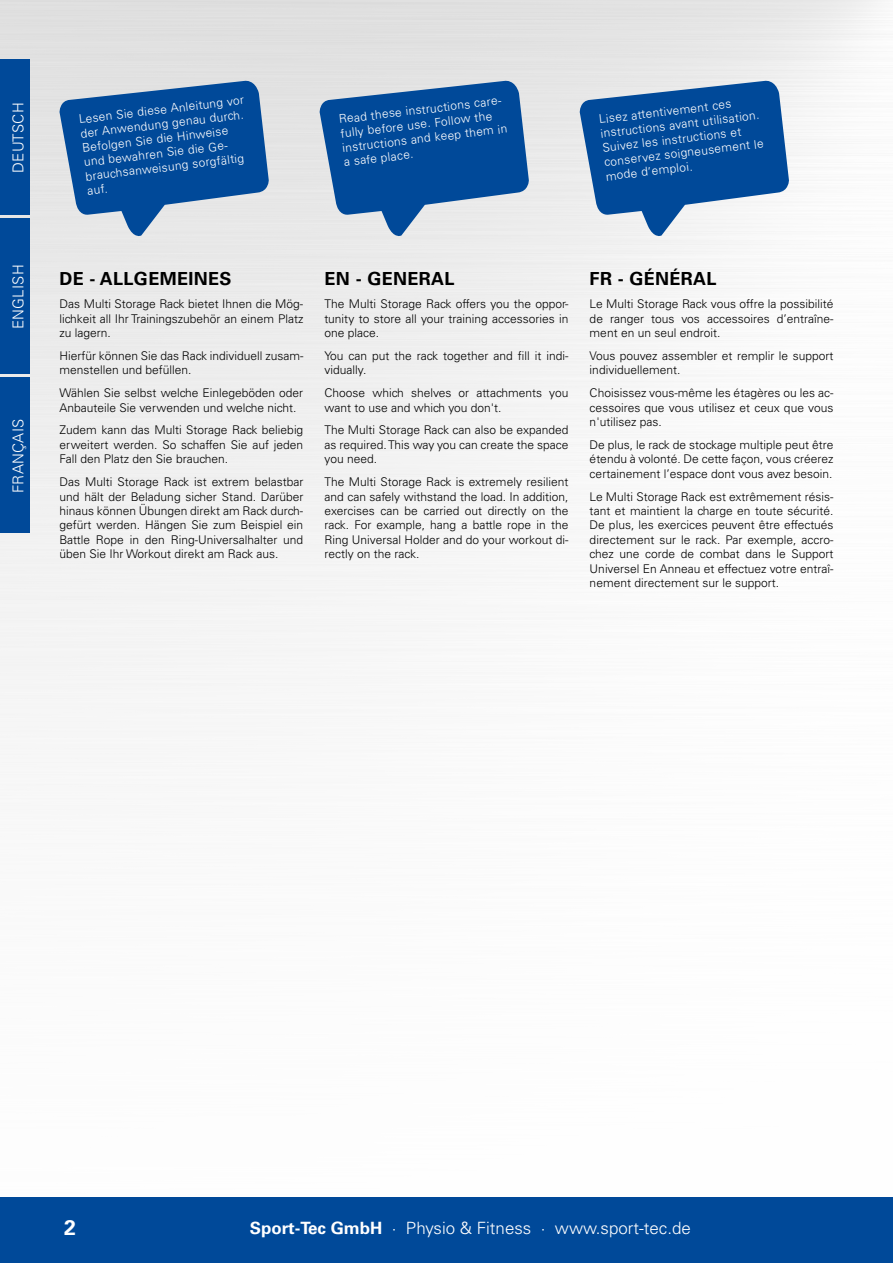
<style>
.page{position:relative;width:893px;height:1263px;background:#fff}
.page>*{position:absolute;margin:0;border:0;box-sizing:border-box;transform-origin:0 0}
.t1{font:700 21.15px "Univers LT Std";color:#fff}
.t2{font:700 18px "Univers LT Std";letter-spacing:.02em;color:#000}
.t3{font:300 16.95px "Univers LT Std";color:#fff}
.t4{font:300 15px "Univers LT Std";letter-spacing:.02em;color:#fff}
.t5{font:300 12px/14.4px "Univers LT Std";color:#000;text-align:justify}
.t6{font:300 12px/14.4px "Univers LT Std";color:#fff}
.s1{font-weight:700}
</style>
<div class="page">
<img style="left:0;top:0;width:893px;height:1198px">
<div style="left:0;top:1198px;width:893px;height:65px;background:#004999"></div>
<svg style="left:60px;top:80px;width:209px;height:159px;background:#4578b0"></svg>
<svg style="left:320px;top:80px;width:209px;height:159px;background:#4679b0"></svg>
<svg style="left:580px;top:80px;width:209px;height:159px"></svg>
<div style="left:0;top:60px;width:30px;height:155px;background:#004999"></div>
<div style="left:0;top:218px;width:30px;height:156px;background:#004999"></div>
<div style="left:0;top:377px;width:30px;height:156px;background:#004999"></div>
<p class="t4" style="left:10px;top:173px;width:72px;rotate:-90deg">DEUTSCH</p>
<p class="t4" style="left:10px;top:329px;width:67px;rotate:-90deg">ENGLISH</p>
<p class="t4" style="left:10px;top:493px;width:76px;rotate:-90deg">FRANÇAIS</p>
<p class="t6" style="left:78px;top:112px;width:168px;rotate:-7deg">Lesen Sie diese Anleitung vor der Anwendung genau durch.<br>Befolgen Sie die Hinweise und bewahren Sie die Ge&shy;brauchsanweisung sorgfältig auf.</p>
<p class="t6" style="left:338px;top:112px;width:168px;rotate:-7deg">Read these instructions care&shy;fully before use. Follow the instructions and keep them in a safe place.</p>
<p class="t6" style="left:598px;top:112px;width:162px;rotate:-7deg">Lisez attentivement ces instructions avant utilisation.<br>Suivez les instructions et conservez soigneusement le mode d’emploi.</p>
<h2 class="t2" style="left:60px;top:269px;width:173px">DE - ALLGEMEINES</h2>
<p class="t5" style="left:60px;top:296px;width:245px">Das Multi Storage Rack bietet Ihnen die Mög&shy;lichkeit all Ihr Trainingszubehör an einem Platz zu lagern.</p>
<p class="t5" style="left:60px;top:348px;width:245px">Hierfür können Sie das Rack individuell zusam&shy;menstellen und befüllen.</p>
<p class="t5" style="left:60px;top:385px;width:245px">Wählen Sie selbst welche Einlegeböden oder<br>Anbauteile Sie verwenden und welche nicht.</p>
<p class="t5" style="left:60px;top:423px;width:245px">Zudem kann das Multi Storage Rack beliebig erweitert werden. So schaffen Sie auf jeden Fall den Platz den Sie brauchen.</p>
<p class="t5" style="left:60px;top:475px;width:245px">Das Multi Storage Rack ist extrem belastbar und hält der Beladung sicher Stand. Darüber hinaus können Übungen direkt am Rack durch&shy;gefürt werden. Hängen Sie zum Beispiel ein Battle Rope in den Ring-Universalhalter und üben Sie Ihr Workout direkt am Rack aus.</p>
<h2 class="t2" style="left:325px;top:269px;width:131px">EN - GENERAL</h2>
<p class="t5" style="left:325px;top:296px;width:245px">The Multi Storage Rack offers you the oppor&shy;tunity to store all your training accessories in one place.</p>
<p class="t5" style="left:325px;top:348px;width:245px">You can put the rack together and fill it indi&shy;vidually.</p>
<p class="t5" style="left:325px;top:385px;width:245px">Choose which shelves or attachments you want to use and which you don't.</p>
<p class="t5" style="left:325px;top:423px;width:245px">The Multi Storage Rack can also be expanded as required. This way you can create the space you need.</p>
<p class="t5" style="left:325px;top:475px;width:245px">The Multi Storage Rack is extremely resilient and can safely withstand the load. In addition, exercises can be carried out directly on the rack. For example, hang a battle rope in the Ring Universal Holder and do your workout di&shy;rectly on the rack.</p>
<h2 class="t2" style="left:590px;top:269px;width:128px">FR - GÉNÉRAL</h2>
<p class="t5" style="left:590px;top:296px;width:245px">Le Multi Storage Rack vous offre la possibilité de ranger tous vos accessoires d’entraîne&shy;ment en un seul endroit.</p>
<p class="t5" style="left:590px;top:348px;width:245px">Vous pouvez assembler et remplir le support individuellement.</p>
<p class="t5" style="left:590px;top:385px;width:245px">Choisissez vous-même les étagères ou les ac&shy;cessoires que vous utilisez et ceux que vous n'utilisez pas.</p>
<p class="t5" style="left:590px;top:437px;width:245px">De plus, le rack de stockage multiple peut être étendu à volonté. De cette façon, vous créerez certainement l’espace dont vous avez besoin.</p>
<p class="t5" style="left:590px;top:489px;width:245px">Le Multi Storage Rack est extrêmement résis&shy;tant et maintient la charge en toute sécurité.<br>De plus, les exercices peuvent être effectués directement sur le rack. Par exemple, accro&shy;chez une corde de combat dans le Support Universel En Anneau et effectuez votre entraî&shy;nement directement sur le support.</p>
<h1 class="t1" style="left:64px;top:1216px;width:13px">2</h1>
<h3 class="t3" style="left:250px;top:1218px;width:443px"><span class="s1">Sport-Tec GmbH</span> ∙ Physio &amp; Fitness ∙ www.sport-tec.de</h3>
</div>
